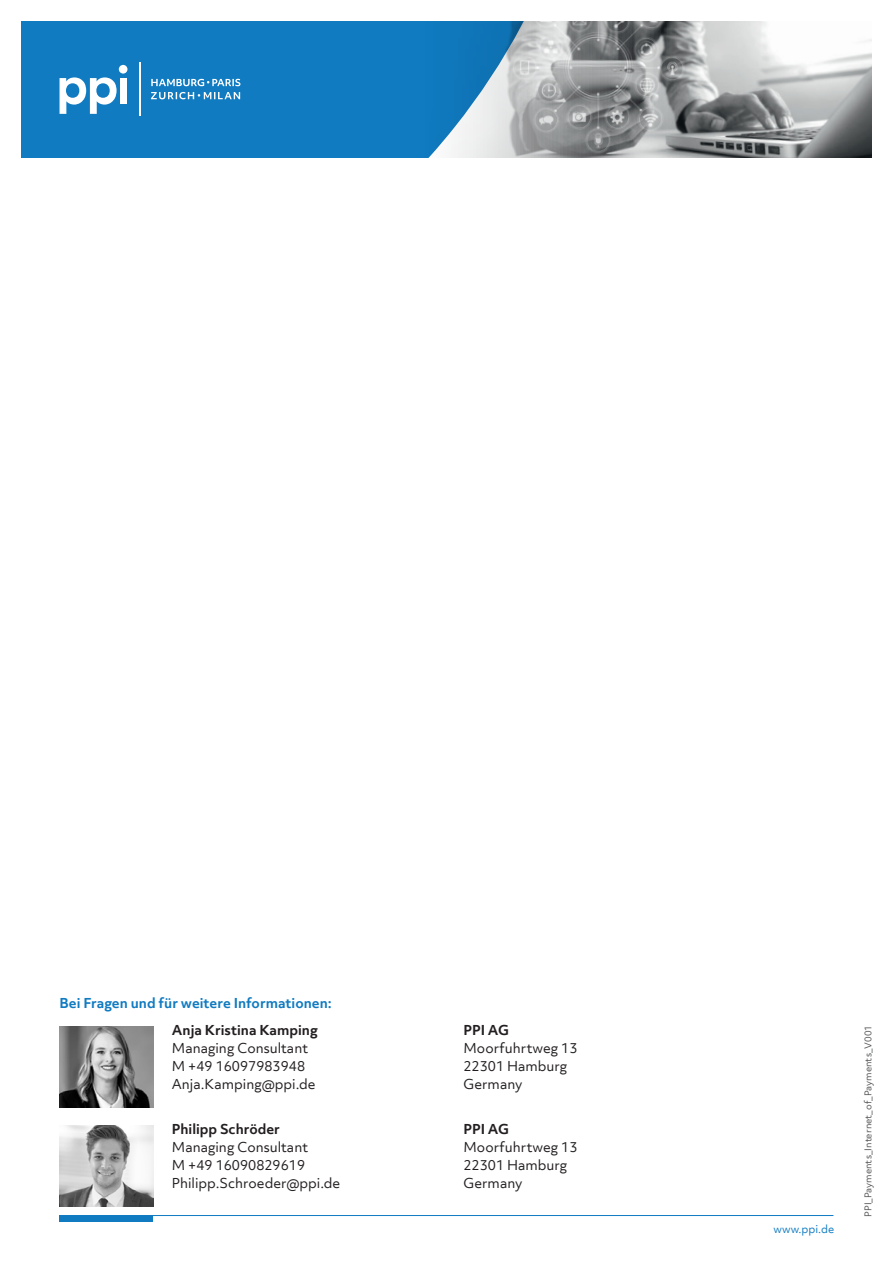
<style>
.page{position:relative;width:893px;height:1263px;background:#fff}
.page>*{position:absolute;margin:0;border:0;box-sizing:border-box;transform-origin:0 0}
.t1{font:13.2px/18px "Objektiv Mk 3";color:#231f20}
.t2{font:700 13.2px "Objektiv Mk 3";color:#231f20}
.t3{font:700 13.2px "Objektiv Mk 3";color:#107bc1}
.t4{font:10.5px "Objektiv Mk 3";color:#107bc1}
.t5{font:9px "Objektiv Mk 3";color:#57585a}
</style>
<div class="page">
<img style="left:595px;top:21px;width:277px;height:137px">
<svg style="left:21px;top:21px;width:574px;height:137px;background:#3388bf"></svg>
<img style="left:60px;top:1026px;width:93px;height:81px">
<img style="left:60px;top:1125px;width:93px;height:81px">
<div style="left:120px;top:78px;width:7px;height:26px;background:#fff"></div>
<div style="left:119px;top:65px;width:8px;height:9px;background:#fff;border-radius:50%"></div>
<svg style="left:60px;top:77px;width:57px;height:37px"></svg>
<hr style="left:139px;top:62px;width:2px;height:54px;background:#fff">
<svg style="left:151px;top:92px;width:89px;height:7px"></svg>
<svg style="left:151px;top:79px;width:89px;height:7px"></svg>
<div style="left:60px;top:1215px;width:93px;height:6px;background:#107bc1"></div>
<hr style="left:60px;top:1215px;width:773px;height:1px;background:#107bc1">
<p class="t3" style="left:60px;top:994px;width:274px">Bei Fragen und für weitere Informationen:</p>
<p class="t2" style="left:172px;top:1021px;width:147px">Anja Kristina Kamping</p>
<p class="t1" style="left:172px;top:1039px;width:145px">Managing Consultant<br>M +49 16097983948<br>Anja.Kamping@ppi.de</p>
<p class="t2" style="left:172px;top:1120px;width:110px">Philipp Schröder</p>
<p class="t1" style="left:172px;top:1138px;width:170px">Managing Consultant<br>M +49 16090829619<br>Philipp.Schroeder@ppi.de</p>
<p class="t2" style="left:463px;top:1021px;width:47px">PPI AG</p>
<p class="t1" style="left:463px;top:1039px;width:116px">Moorfuhrtweg 13<br>22301 Hamburg<br>Germany</p>
<p class="t2" style="left:463px;top:1120px;width:47px">PPI AG</p>
<p class="t1" style="left:463px;top:1138px;width:116px">Moorfuhrtweg 13<br>22301 Hamburg<br>Germany</p>
<p class="t4" style="left:773px;top:1222px;width:62px">www.ppi.de</p>
<p class="t5" style="left:862px;top:1217px;width:193px;rotate:-90deg">PPI_Payments_Internet_of_Payments_V001</p>
</div>
